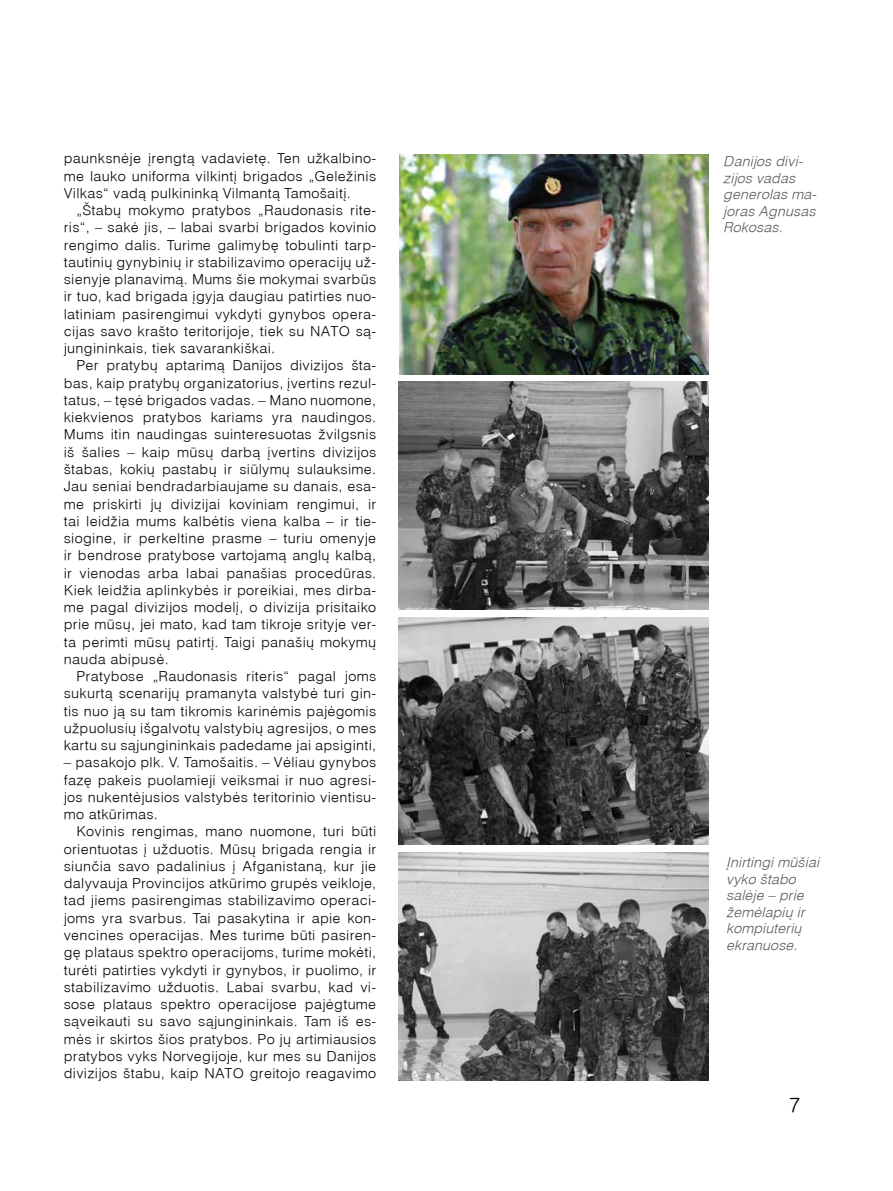
<style>
.page{position:relative;width:893px;height:1191px;background:#fff}
.page>*{position:absolute;margin:0;border:0;box-sizing:border-box;transform-origin:0 0}
.t1{font:300 21px "Helvetica LT";color:#000}
.t2{font:300 13.5px/17.2px "Helvetica LT";letter-spacing:.02em;color:#000;text-align:justify;scale:1.07 1}
.t3{font:italic 300 13.5px/16.5px "Helvetica LT";color:#58595b;scale:1.07 1}
</style>
<div class="page">
<img style="left:399px;top:381px;width:309px;height:229px">
<img style="left:399px;top:617px;width:310px;height:227px">
<img style="left:399px;top:853px;width:310px;height:227px">
<img style="left:400px;top:155px;width:309px;height:219px">
<p class="t2" style="left:64px;top:150px;width:294px">paunksnėje įrengtą vadavietę. Ten užkalbino&shy;me lauko uniforma vilkintį brigados „Geležinis Vilkas“ vadą pulkininką Vilmantą Tamošaitį.</p>
<p class="t2" style="left:64px;top:202px;width:294px;text-indent:13px">„Štabų mokymo pratybos „Raudonasis rite&shy;ris“, – sakė jis, – labai svarbi brigados kovinio rengimo dalis. Turime galimybę tobulinti tarp&shy;tautinių gynybinių ir stabilizavimo operacijų už&shy;sienyje planavimą. Mums šie mokymai svarbūs ir tuo, kad brigada įgyja daugiau patirties nuo&shy;latiniam pasirengimui vykdyti gynybos opera&shy;cijas savo krašto teritorijoje, tiek su NATO</p>
<p class="t2" style="left:356px;top:322px;width:21px">są-</p>
<p class="t2" style="left:64px;top:340px;width:199px">jungininkais, tiek savarankiškai.</p>
<p class="t2" style="left:77px;top:357px;width:282px">Per pratybų aptarimą Danijos divizijos šta-</p>
<p class="t2" style="left:64px;top:374px;width:294px">bas, kaip pratybų organizatorius, įvertins rezul-</p>
<p class="t2" style="left:64px;top:391px;width:294px">tatus, – tęsė brigados vadas. – Mano nuomone,</p>
<p class="t2" style="left:64px;top:409px;width:294px">kiekvienos pratybos kariams yra naudingos.</p>
<p class="t2" style="left:64px;top:426px;width:294px">Mums itin naudingas suinteresuotas žvilgsnis</p>
<p class="t2" style="left:64px;top:443px;width:294px">iš šalies – kaip mūsų darbą įvertins divizijos</p>
<p class="t2" style="left:64px;top:460px;width:294px">štabas, kokių pastabų ir siūlymų sulauksime.</p>
<p class="t2" style="left:64px;top:478px;width:294px">Jau seniai bendradarbiaujame su danais, esa-</p>
<p class="t2" style="left:64px;top:495px;width:294px">me priskirti jų divizijai koviniam rengimui, ir</p>
<p class="t2" style="left:64px;top:512px;width:294px">tai leidžia mums kalbėtis viena kalba – ir tie-</p>
<p class="t2" style="left:64px;top:529px;width:294px">siogine, ir perkeltine prasme – turiu omenyje</p>
<p class="t2" style="left:64px;top:547px;width:294px">ir bendrose pratybose vartojamą anglų kalbą,</p>
<p class="t2" style="left:64px;top:564px;width:294px">ir vienodas arba labai panašias procedūras.</p>
<p class="t2" style="left:64px;top:581px;width:294px">Kiek leidžia aplinkybės ir poreikiai, mes dirba-</p>
<p class="t2" style="left:64px;top:598px;width:294px">me pagal divizijos modelį, o divizija prisitaiko</p>
<p class="t2" style="left:64px;top:616px;width:294px">prie mūsų, jei mato, kad tam tikroje srityje ver-</p>
<p class="t2" style="left:64px;top:633px;width:294px">ta perimti mūsų patirtį. Taigi panašių mokymų</p>
<p class="t2" style="left:64px;top:650px;width:100px">nauda abipusė.</p>
<p class="t2" style="left:77px;top:667px;width:282px">Pratybose „Raudonasis riteris“ pagal joms</p>
<p class="t2" style="left:64px;top:685px;width:294px">sukurtą scenarijų pramanyta valstybė turi gin-</p>
<p class="t2" style="left:64px;top:702px;width:294px">tis nuo ją su tam tikromis karinėmis pajėgomis</p>
<p class="t2" style="left:64px;top:719px;width:294px">užpuolusių išgalvotų valstybių agresijos, o mes</p>
<p class="t2" style="left:64px;top:736px;width:294px">kartu su sąjungininkais padedame jai apsiginti,</p>
<p class="t2" style="left:64px;top:754px;width:294px">– pasakojo plk. V. Tamošaitis. – Vėliau gynybos fazę pakeis puolamieji veiksmai ir nuo agresi&shy;jos nukentėjusios valstybės teritorinio vientisu&shy;mo atkūrimas.</p>
<p class="t2" style="left:64px;top:823px;width:294px;text-indent:13px">Kovinis rengimas, mano nuomone, turi būti orientuotas į užduotis. Mūsų brigada rengia ir siunčia savo padalinius į Afganistaną, kur jie dalyvauja Provincijos atkūrimo grupės veikloje, tad jiems pasirengimas stabilizavimo operaci&shy;joms yra svarbus. Tai pasakytina ir apie kon&shy;vencines operacijas. Mes turime būti pasiren&shy;gę plataus spektro operacijoms, turime mokėti, turėti patirties vykdyti ir gynybos, ir puolimo, ir stabilizavimo užduotis. Labai svarbu, kad vi&shy;sose plataus spektro operacijose pajėgtume sąveikauti su savo sąjungininkais. Tam iš es&shy;mės ir skirtos šios pratybos. Po jų artimiausios pratybos vyks Norvegijoje, kur mes su Danijos divizijos štabu, kaip NATO</p>
<p class="t2" style="left:250px;top:1064px;width:120px">greitojo reagavimo</p>
<p class="t3" style="left:724px;top:153px;width:89px">Danijos divi&shy;zijos vadas generolas ma&shy;joras Agnusas<br>Rokosas.</p>
<p class="t3" style="left:727px;top:854px;width:89px">Įnirtingi mūšiai vyko štabo salėje – prie žemėlapių ir kompiuterių ekranuose.</p>
<h1 class="t1" style="left:789px;top:1090px;width:13px">7</h1>
</div>
